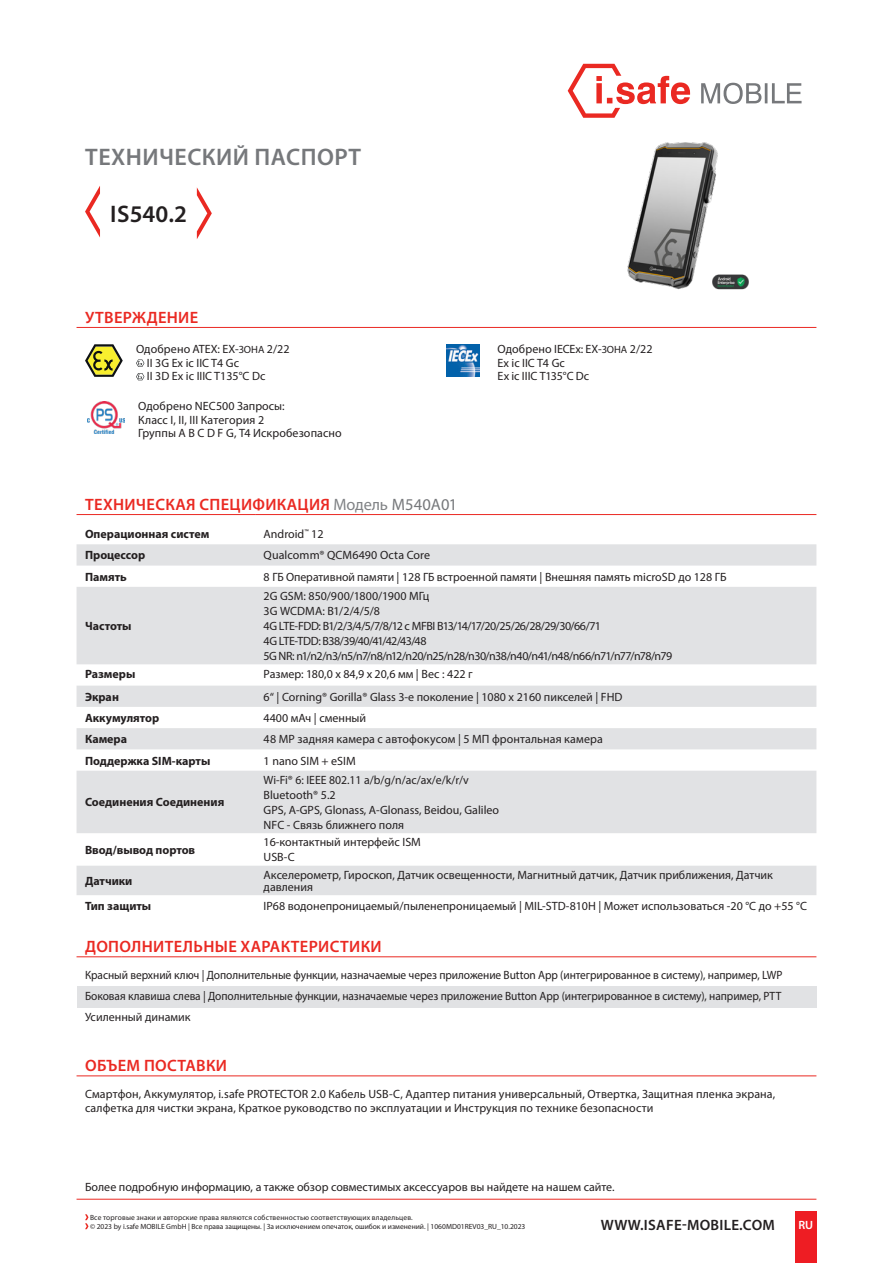
<style>
.page{position:relative;width:893px;height:1263px;background:#fff}
.page>*{position:absolute;margin:0;border:0;box-sizing:border-box;transform-origin:0 0}
.t1{font:600 24px "Myriad Pro";letter-spacing:.02em;color:#76787b}
.t2{font:600 24px "Myriad Pro";letter-spacing:.005em;color:#231f20}
.CB_AF_Technische-Überschrift{font:600 16.5px "Myriad Pro";letter-spacing:.02em;color:#ea2922}
.t3{font:600 15px "Myriad Pro";letter-spacing:.02em;color:#231f20}
.CB_AF_Tabelle-Inhalt{font:12px/15px "Myriad Pro";color:#231f20}
.CB_AF_Tabelle-Inhalt-2{font:12px "Myriad Pro";color:#231f20;scale:.95 1}
.CB_AF_Tabelle-Bezeichnung{font:700 12px "Myriad Pro";color:#231f20}
.CB_AF_Tabelle-Inhalt-3{font:12px/15px "Myriad Pro";letter-spacing:-.03em;color:#231f20}
.CB_AF_Tabelle-Inhalt-4{font:12px/15px "Myriad Pro";letter-spacing:-.04em;color:#231f20}
.CB_AF_Zulassungen-Datasheet{font:12px/13.5px "Myriad Pro";color:#231f20}
.t4{font:600 12px "Myriad Pro";color:#fff}
.CB_AF_Footer-Datasheet{font:7.5px "Myriad Pro";color:#231f20}
.CB_AF_Footer-Datasheet-2{font:7.5px "Myriad Pro";letter-spacing:.02em;color:#231f20}
.s1{font-size:10.5px}
.s2{font-weight:400;color:#808285}
.s3{font-weight:400;color:#76787b}
</style>
<div class="page">
<hr style="left:77px;top:1199px;width:739px;height:1px;background:#ea2922">
<div style="left:795px;top:1212px;width:21px;height:51px;background:#ee1d23"></div>
<svg style="left:701px;top:83px;width:100px;height:21px"></svg>
<svg style="left:568px;top:64px;width:122px;height:54px"></svg>
<svg style="left:85px;top:186px;width:15px;height:52px"></svg>
<svg style="left:197px;top:188px;width:15px;height:51px"></svg>
<svg style="left:85px;top:344px;width:38px;height:33px"></svg>
<img style="left:446px;top:344px;width:33px;height:33px">
<img style="left:87px;top:401px;width:38px;height:32px">
<img style="left:627px;top:142px;width:91px;height:148px">
<img style="left:712px;top:273px;width:36px;height:17px">
<hr style="left:77px;top:1075px;width:739px;height:1px;background:#ea2922">
<svg style="left:85px;top:1214px;width:4px;height:15px"></svg>
<hr style="left:77px;top:327px;width:739px;height:1px;background:#ea2922">
<svg style="left:136px;top:360px;width:8px;height:7px"></svg>
<svg style="left:136px;top:373px;width:8px;height:7px"></svg>
<svg style="left:77px;top:544px;width:739px;height:351px;fill:#e1e2e4"></svg>
<div style="left:77px;top:587px;width:739px;height:77px;background:#e1e2e4"></div>
<hr style="left:77px;top:514px;width:178px;height:1px;background:#ea2922">
<hr style="left:255px;top:514px;width:561px;height:1px;background:#ea2922">
<div style="left:77px;top:986px;width:739px;height:22px;background:#e1e2e4"></div>
<hr style="left:77px;top:956px;width:44px;height:1px;background:#ea2922">
<hr style="left:121px;top:956px;width:695px;height:1px;background:#ea2922">
<p class="t1" style="left:85px;top:141px;width:277px">ТЕХНИЧЕСКИЙ ПАСПОРТ</p>
<p class="t2" style="left:110px;top:199px;width:78px">IS540.2</p>
<p class="CB_AF_Technische-Überschrift" style="left:85px;top:307px;width:115px">УТВЕРЖДЕНИЕ</p>
<p class="CB_AF_Zulassungen-Datasheet" style="left:136px;top:342px;width:155px">Одобрено ATEX: EX-<span class="s1">ЗОНА</span> 2/22</p>
<p class="CB_AF_Zulassungen-Datasheet" style="left:147px;top:356px;width:94px">II 3G Ex ic IIC T4 Gc</p>
<p class="CB_AF_Zulassungen-Datasheet" style="left:147px;top:369px;width:120px">II 3D Ex ic IIIC T135°C Dc</p>
<p class="CB_AF_Tabelle-Inhalt" style="left:138px;top:398px;width:148px">Одобрено NEC500 Запросы:</p>
<p class="CB_AF_Tabelle-Inhalt" style="left:138px;top:412px;width:127px">Класс I, II, III Категория 2</p>
<p class="CB_AF_Tabelle-Inhalt" style="left:138px;top:425px;width:205px">Группы A B C D F G, T4 Искробезопасно</p>
<p class="CB_AF_Zulassungen-Datasheet" style="left:497px;top:342px;width:157px">Одобрено IECEx: EX-<span class="s1">ЗОНА</span> 2/22<br>Ex ic IIC T4 Gc</p>
<p class="CB_AF_Tabelle-Inhalt" style="left:497px;top:369px;width:93px">Ex ic IIIC T135°C Dc</p>
<p class="CB_AF_Technische-Überschrift" style="left:85px;top:494px;width:374px">ТЕХНИЧЕСКАЯ СПЕЦИФИКАЦИЯ <span class="s2">Модель</span> <span class="s3">M540A01</span></p>
<p class="CB_AF_Tabelle-Bezeichnung" style="left:85px;top:526px;width:126px">Операционная систем</p>
<p class="CB_AF_Tabelle-Inhalt" style="left:264px;top:526px;width:61px">Android<sup>™</sup> 12</p>
<p class="CB_AF_Tabelle-Bezeichnung" style="left:85px;top:548px;width:62px">Процессор</p>
<p class="CB_AF_Tabelle-Inhalt" style="left:264px;top:548px;width:168px">Qualcomm® QCM6490 Octa Core</p>
<p class="CB_AF_Tabelle-Bezeichnung" style="left:85px;top:569px;width:43px">Память</p>
<p class="CB_AF_Tabelle-Inhalt" style="left:264px;top:569px;width:464px">8 ГБ Оперативной памяти | 128 ГБ встроенной памяти | Внешняя память microSD до 128 ГБ</p>
<p class="CB_AF_Tabelle-Bezeichnung" style="left:85px;top:618px;width:48px">Частоты</p>
<p class="CB_AF_Tabelle-Inhalt-3" style="left:264px;top:588px;width:339px">2G GSM: 850/900/1800/1900 МГц<br>3G WCDMA: B1/2/4/5/8<br>4G LTE-FDD: B1/2/3/4/5/7/8/12 с MFBI B13/14/17/20/25/26/28/29/30/66/71</p>
<p class="CB_AF_Tabelle-Inhalt-4" style="left:264px;top:633px;width:410px">4G LTE-TDD: B38/39/40/41/42/43/48<br>5G NR: n1/n2/n3/n5/n7/n8/n12/n20/n25/n28/n30/n38/n40/n41/n48/n66/n71/n77/n78/n79</p>
<p class="CB_AF_Tabelle-Bezeichnung" style="left:85px;top:666px;width:52px">Размеры</p>
<p class="CB_AF_Tabelle-Inhalt" style="left:264px;top:666px;width:211px">Размер: 180,0 x 84,9 x 20,6 мм | Вес : 422 г</p>
<p class="CB_AF_Tabelle-Bezeichnung" style="left:85px;top:689px;width:35px">Экран</p>
<p class="CB_AF_Tabelle-Inhalt" style="left:264px;top:689px;width:360px">6“ | Corning® Gorilla® Glass 3-е поколение | 1080 x 2160 пикселей | FHD</p>
<p class="CB_AF_Tabelle-Bezeichnung" style="left:85px;top:710px;width:76px">Аккумулятор</p>
<p class="CB_AF_Tabelle-Inhalt" style="left:264px;top:710px;width:104px">4400 мАч | сменный</p>
<p class="CB_AF_Tabelle-Bezeichnung" style="left:85px;top:731px;width:44px">Камера</p>
<p class="CB_AF_Tabelle-Inhalt" style="left:264px;top:731px;width:341px">48 MP задняя камера с автофокусом | 5 МП фронтальная камера</p>
<p class="CB_AF_Tabelle-Bezeichnung" style="left:85px;top:753px;width:127px">Поддержка SIM-карты</p>
<p class="CB_AF_Tabelle-Inhalt" style="left:264px;top:753px;width:94px">1 nano SIM + eSIM</p>
<p class="CB_AF_Tabelle-Bezeichnung" style="left:85px;top:794px;width:141px">Соединения Соединения</p>
<p class="CB_AF_Tabelle-Inhalt" style="left:264px;top:772px;width:237px">Wi-Fi® 6: IEEE 802.11 a/b/g/n/ac/ax/e/k/r/v Bluetooth® 5.2<br>GPS, A-GPS, Glonass, A-Glonass, Beidou, Galileo NFC - Связь ближнего поля</p>
<p class="CB_AF_Tabelle-Bezeichnung" style="left:85px;top:842px;width:112px">Ввод/вывод портов</p>
<p class="CB_AF_Tabelle-Inhalt" style="left:264px;top:835px;width:159px">16-контактный интерфейс ISM</p>
<p class="CB_AF_Tabelle-Inhalt" style="left:264px;top:850px;width:33px">USB-C</p>
<p class="CB_AF_Tabelle-Bezeichnung" style="left:85px;top:873px;width:49px">Датчики</p>
<p class="CB_AF_Tabelle-Inhalt" style="left:264px;top:869px;width:511px;line-height:12px">Акселерометр, Гироскоп, Датчик освещенности, Магнитный датчик, Датчик приближения, Датчик давления</p>
<p class="CB_AF_Tabelle-Bezeichnung" style="left:85px;top:898px;width:68px">Тип защиты</p>
<p class="CB_AF_Tabelle-Inhalt" style="left:264px;top:899px;width:545px">IP68 водонепроницаемый/пыленепроницаемый | MIL-STD-810H | Может использоваться -20 °C до +55 °C</p>
<p class="CB_AF_Technische-Überschrift" style="left:85px;top:936px;width:298px">ДОПОЛНИТЕЛЬНЫЕ ХАРАКТЕРИСТИКИ</p>
<p class="CB_AF_Tabelle-Inhalt-2" style="left:85px;top:967px;width:736px">Красный верхний ключ | Дополнительные функции, назначаемые через приложение Button App (интегрированное в систему), например, LWP</p>
<p class="CB_AF_Tabelle-Inhalt-2" style="left:85px;top:988px;width:734px">Боковая клавиша слева | Дополнительные функции, назначаемые через приложение Button App (интегрированное в систему), например, PTT</p>
<p class="CB_AF_Tabelle-Inhalt" style="left:85px;top:1009px;width:107px">Усиленный динамик</p>
<p class="CB_AF_Technische-Überschrift" style="left:85px;top:1055px;width:143px">ОБЪЕМ ПОСТАВКИ</p>
<p class="CB_AF_Tabelle-Inhalt" style="left:85px;top:1086px;width:692px;line-height:14.4px">Смартфон, Аккумулятор, i.safe PROTECTOR 2.0 Кабель USB-C, Адаптер питания универсальный, Oтвертка, Защитная пленка экрана, салфетка для чистки экрана, Краткое руководство по эксплуатации и Инструкция по технике безопасности</p>
<p class="CB_AF_Tabelle-Inhalt" style="left:85px;top:1179px;width:531px">Более подробную информацию, а также обзор совместимых аксессуаров вы найдете на нашем сайте.</p>
<p class="CB_AF_Footer-Datasheet-2" style="left:90px;top:1213px;width:324px">Все торговые знаки и авторские права являются собственностью соответствующих владельцев.</p>
<p class="CB_AF_Footer-Datasheet" style="left:90px;top:1222px;width:437px">© 2023 by i.safe MOBILE GmbH | Все права защищены. | За исключением опечаток, ошибок и изменений. | 1060MD01REV03_RU_10.2023</p>
<p class="t3" style="left:601px;top:1215px;width:175px">WWW.ISAFE-MOBILE.COM</p>
<p class="t4" style="left:798px;top:1218px;width:16px">RU</p>
</div>
